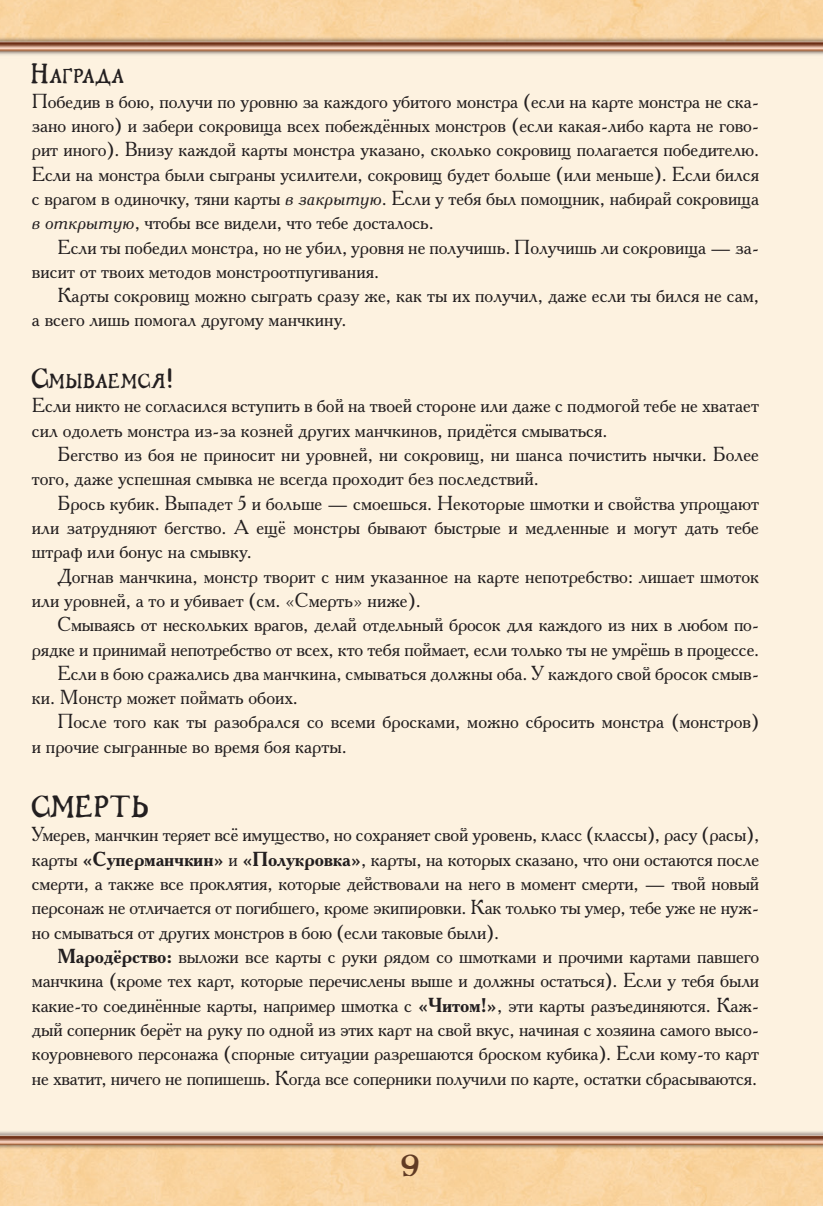
<style>
.page{position:relative;width:823px;height:1206px;background:#fff}
.page>*{position:absolute;margin:0;border:0;box-sizing:border-box;transform-origin:0 0}
.t1{font:100 27px "Flibustier";color:#231f20}
.t2{font:100 27px "Flibustier";color:#613b24}
.t3{font:20.25px/24.3px "Academy C";color:#231f20}
.t4{font:100 18px "Flibustier";color:#231f20}
.s1{font-size:24.75px}
.s2{font-style:italic}
.s3{font-weight:700}
</style>
<div class="page">
<img style="left:0;top:0;width:823px;height:1205px">
<p class="t4" style="left:32px;top:66px;width:95px"><span class="s1">Н</span>аграда</p>
<p class="t3" style="left:32px;top:88px;width:729px;text-align:justify">Победив в бою, получи по уровню за каждого убитого монстра (если на карте монстра не ска&shy;зано иного) и забери сокровища всех побеждённых монстров (если какая-либо карта не гово&shy;рит иного). Внизу каждой карты монстра указано, сколько сокровищ полагается победителю.<br>Если на монстра были сыграны усилители, сокровищ будет больше (или меньше). Если бился с врагом в одиночку, тяни карты <span class="s2">в закрытую</span>. Если у тебя был помощник, набирай сокровища <span class="s2">в открытую</span>, чтобы все видели, что тебе досталось.</p>
<p class="t3" style="left:32px;top:234px;width:729px;text-indent:26px">Если ты победил монстра, но не убил, уровня не получишь. Получишь ли сокровища — за&shy;висит от твоих методов монстроотпугивания.</p>
<p class="t3" style="left:32px;top:283px;width:729px;text-indent:26px">Карты сокровищ можно сыграть сразу же, как ты их получил, даже если ты бился не сам, а всего лишь помогал другому манчкину.</p>
<p class="t4" style="left:32px;top:371px;width:143px"><span class="s1">С</span>мываемся<span class="s1">!</span></p>
<p class="t3" style="left:32px;top:393px;width:728px">Если никто не согласился вступить в бой на твоей стороне или даже с подмогой тебе не хватает сил одолеть монстра из-за козней других манчкинов, придётся смываться.</p>
<p class="t3" style="left:32px;top:441px;width:728px;text-indent:26px">Бегство из боя не приносит ни уровней, ни сокровищ, ни шанса почистить нычки. Более того, даже успешная смывка не всегда проходит без последствий.</p>
<p class="t3" style="left:32px;top:490px;width:729px;text-align:justify;text-indent:26px">Брось кубик. Выпадет 5 и больше — смоешься. Некоторые шмотки и свойства упрощают или затрудняют бегство. А ещё монстры бывают быстрые и медленные и могут дать тебе штраф или бонус на смывку.</p>
<p class="t3" style="left:32px;top:563px;width:729px;text-indent:26px">Догнав манчкина, монстр творит с ним указанное на карте непотребство: лишает шмоток или уровней, а то и убивает (см. «Смерть» ниже).</p>
<p class="t3" style="left:57px;top:612px;width:703px">Смываясь от нескольких врагов, делай отдельный бросок для каждого из них в любом по-</p>
<p class="t3" style="left:32px;top:636px;width:729px">рядке и принимай непотребство от всех, кто тебя поймает, если только ты не умрёшь в процессе.</p>
<p class="t3" style="left:57px;top:660px;width:703px">Если в бою сражались два манчкина, смываться должны оба. У каждого свой бросок смыв-</p>
<p class="t3" style="left:32px;top:684px;width:267px">ки. Монстр может поймать обоих.</p>
<p class="t3" style="left:57px;top:709px;width:703px">После того как ты разобрался со всеми бросками, можно сбросить монстра (монстров)</p>
<p class="t3" style="left:32px;top:733px;width:316px">и прочие сыгранные во время боя карты.</p>
<h1 class="t1" style="left:32px;top:791px;width:119px">Смерть</h1>
<p class="t3" style="left:32px;top:822px;width:729px;text-align:justify">Умерев, манчкин теряет всё имущество, но сохраняет свой уровень, класс (классы), расу (расы), карты <span class="s3">«Суперманчкин»</span> и <span class="s3">«Полукровка»</span>, карты, на которых сказано, что они остаются после смерти, а также все проклятия, которые действовали на него в момент смерти, — твой новый персонаж не отличается от погибшего, кроме экипировки. Как только ты умер, тебе уже не нуж&shy;но смываться от других монстров в бою (если таковые были).</p>
<p class="t3" style="left:32px;top:943px;width:729px;text-align:justify;text-indent:26px"><span class="s3">Мародёрство:</span> выложи все карты с руки рядом со шмотками и прочими картами павшего манчкина (кроме тех карт, которые перечислены выше и должны остаться). Если у тебя были какие-то соединённые карты, например шмотка с <span class="s3">«Читом!»</span>, эти карты разъединяются. Каж&shy;дый соперник берёт на руку по одной из этих карт на свой вкус, начиная с хозяина самого высо&shy;коуровневого персонажа (спорные ситуации разрешаются броском кубика). Если кому-то карт не хватит, ничего не попишешь. Когда все соперники получили по карте, остатки сбрасываются.</p>
<h1 class="t2" style="left:402px;top:1149px;width:21px">9</h1>
</div>
